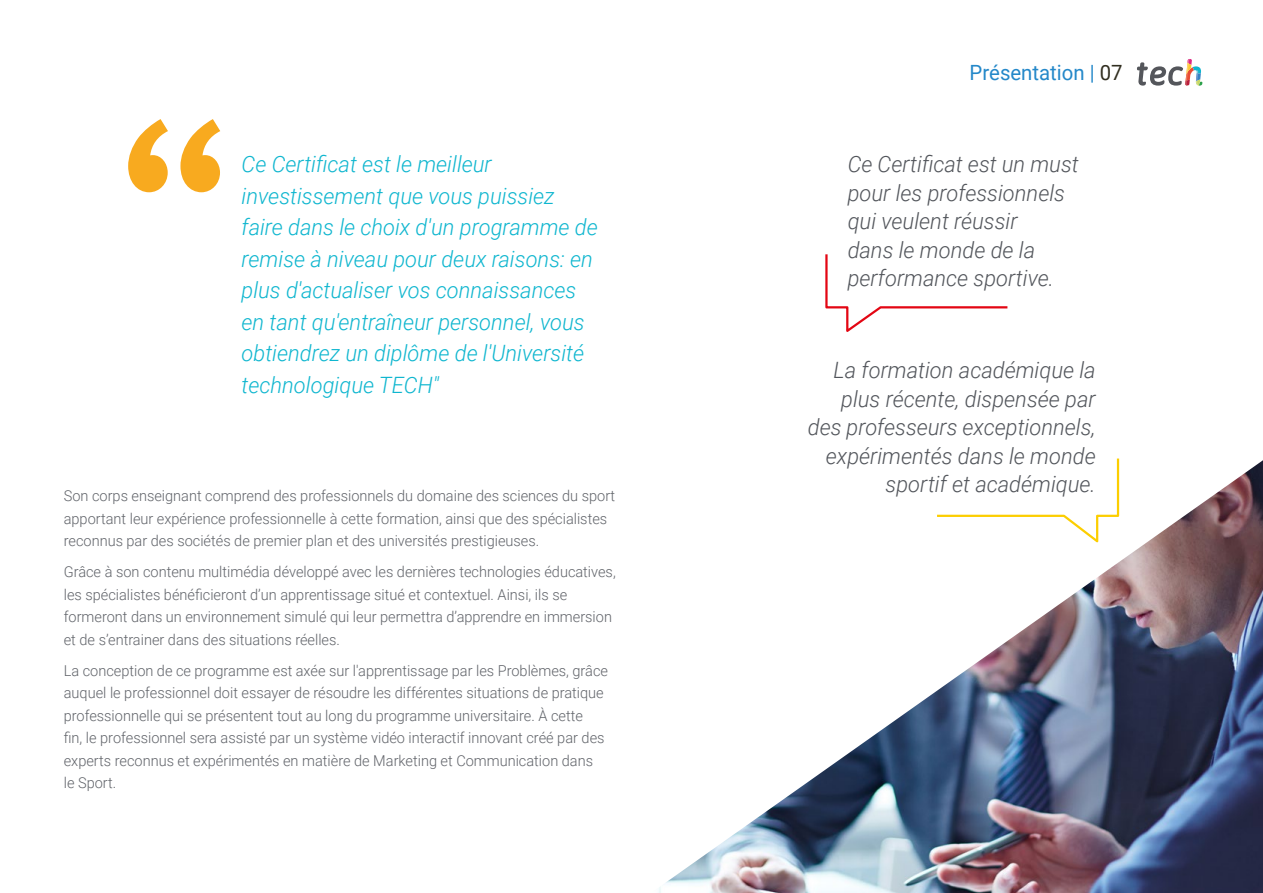
<style>
.page{position:relative;width:1263px;height:893px;background:#fff}
.page>*{position:absolute;margin:0;border:0;box-sizing:border-box;transform-origin:0 0}
.t1{font:italic 300 22.5px/31.5px "Roboto";color:#0fb6cf}
.t2{font:italic 300 22.5px/28.5px "Roboto";color:#52555b;text-align:right}
.t3{font:21px "Roboto";color:#2488c9}
.t4{font:300 15px/22.5px "Roboto";color:#61646a}
.s1{color:#312e20}
</style>
<div class="page">
<svg style="left:128px;top:119px;width:92px;height:73px"></svg>
<img style="left:659px;top:460px;width:604px;height:433px">
<svg style="left:1137px;top:59px;width:65px;height:27px"></svg>
<svg style="left:935px;top:458px;width:185px;height:88px"></svg>
<svg style="left:825px;top:254px;width:183px;height:78px"></svg>
<p class="t1" style="left:242px;top:148px;width:358px">Ce Certificat est le meilleur investissement que vous puissiez faire dans le choix d'un programme de remise à niveau pour deux raisons: en plus d'actualiser vos connaissances en tant qu'entraîneur personnel, vous obtiendrez un diplôme de l'Université technologique TECH"</p>
<p class="t4" style="left:64px;top:484px;width:553px">Son corps enseignant comprend des professionnels du domaine des sciences du sport apportant leur expérience professionnelle à cette formation, ainsi que des spécialistes reconnus par des sociétés de premier plan et des universités prestigieuses.</p>
<p class="t4" style="left:64px;top:560px;width:553px">Grâce à son contenu multimédia développé avec les dernières technologies éducatives, les spécialistes bénéficieront d’un apprentissage situé et contextuel. Ainsi, ils se formeront dans un environnement simulé qui leur permettra d’apprendre en immersion et de s’entrainer dans des situations réelles.</p>
<p class="t4" style="left:64px;top:659px;width:546px">La conception de ce programme est axée sur l'apprentissage par les Problèmes, grâce auquel le professionnel doit essayer de résoudre les différentes situations de pratique professionnelle qui se présentent tout au long du programme universitaire. À cette<br>fin, le professionnel sera assisté par un système vidéo interactif innovant créé par des experts reconnus et expérimentés en matière de Marketing et Communication dans<br>le Sport.</p>
<h2 class="t3" style="left:970px;top:57px;width:155px">Présentation | <span class="s1">07</span></h2>
<h1 class="t2" style="left:848px;top:149px;width:233px;text-align:left">Ce Certificat est un must pour les professionnels qui veulent réussir<br>dans le monde de la performance sportive.</h1>
<h1 class="t2" style="left:808px;top:355px;width:289px">La formation académique la plus récente, dispensée par des professeurs exceptionnels, expérimentés dans le monde sportif et académique.</h1>
</div>
